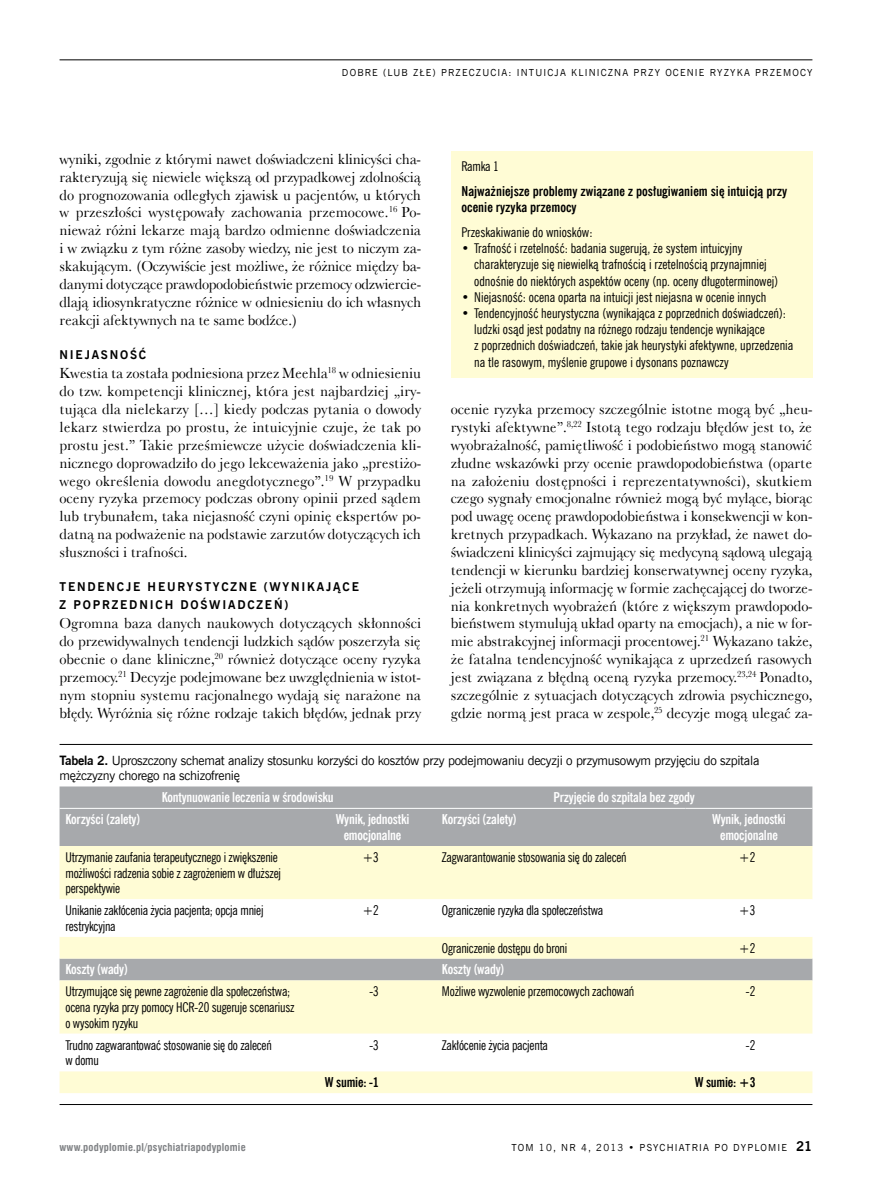
<style>
.page{position:relative;width:872px;height:1191px;background:#fff}
.page>*{position:absolute;margin:0;border:0;box-sizing:border-box;transform-origin:0 0}
.t1{font:15px/17.9px "Baskervlle 2 EU";letter-spacing:-.02em;color:#000;text-align:justify}
.t2{font:13.5px/15.8px "News Goth Cn EU";letter-spacing:-.015em;color:#000}
.t3{font:700 13.5px/15.8px "News Goth Cn EU";letter-spacing:-.015em;color:#fff;text-align:center}
.t4{font:700 13.5px/16.2px "News Goth Cn EU";color:#000}
.t5{font:12.75px/15.8px "News Goth EU";letter-spacing:-.02em;color:#000}
.t6{font:700 12px/17.9px "News Goth EU";letter-spacing:.15em;color:#000}
.t7{font:700 10.5px "Swis 721 Cn EU";letter-spacing:.02em;color:#808285}
.t8{font:9.75px "News Goth EU";letter-spacing:.12em;color:#000}
.s1{font-weight:700}
.s2{font-weight:700;font-size:13.5px}
</style>
<div class="page">
<hr style="left:60px;top:60px;width:752px;height:1px;background:#000">
<hr style="left:60px;top:1104px;width:752px;height:1px;background:#000">
<hr style="left:60px;top:744px;width:752px;height:1px;background:#000">
<div style="left:60px;top:786px;width:752px;height:60px;background:#a7a9ac"></div>
<div style="left:60px;top:846px;width:752px;height:247px;background:#fffcd5"></div>
<svg style="left:60px;top:899px;width:752px;height:172px"></svg>
<hr style="left:60px;top:808px;width:249px;height:1px;background:#fff">
<hr style="left:309px;top:808px;width:127px;height:1px;background:#fff">
<hr style="left:436px;top:808px;width:249px;height:1px;background:#fff">
<hr style="left:685px;top:808px;width:127px;height:1px;background:#fff">
<div style="left:451px;top:151px;width:361px;height:226px;background:#fffcd5"></div>
<p class="t8" style="left:342px;top:67px;width:30px">Dobre</p>
<p class="t8" style="left:383px;top:67px;width:114px">(lub złe) przeczucia</p>
<p class="t8" style="left:508px;top:67px;width:15px">: int</p>
<p class="t8" style="left:535px;top:67px;width:50px">uicja klinic</p>
<p class="t8" style="left:608px;top:67px;width:14px">zna</p>
<p class="t8" style="left:633px;top:67px;width:40px">przyocenie</p>
<p class="t8" style="left:709px;top:67px;width:75px">ryzyka przemocy</p>
<p class="t1" style="left:60px;top:150px;width:363px">wyniki, zgodnie z którymi nawet doświadczeni klinicyści cha&shy;rakteryzują się niewiele większą od przypadkowej zdolnością do prognozowania odległych zjawisk u pacjentów, u których w przeszłości występowały zachowania przemocowe.<sup>16</sup> Po&shy;nieważ różni lekarze mają bardzo odmienne doświadczenia i w związku z tym różne zasoby wiedzy, nie jest to niczym za&shy;skakującym. (Oczywiście jest możliwe, że różnice między ba&shy;danymi dotyczące prawdopodobieństwie przemocy odzwiercie&shy;dlają idiosynkratyczne różnice w odniesieniu do ich własnych reakcji afektywnych na te same bodźce.)</p>
<p class="t6" style="left:60px;top:346px;width:88px">NIEJASNOŚĆ</p>
<p class="t1" style="left:60px;top:364px;width:363px">Kwestia ta została podniesiona przez Meehla<sup>18</sup> w odniesieniu do tzw. kompetencji klinicznej, która jest najbardziej „iry&shy;tująca dla nielekarzy […] kiedy podczas pytania o dowody lekarz stwierdza po prostu, że intuicyjnie czuje, że tak po prostu jest.” Takie prześmiewcze użycie doświadczenia kli&shy;nicznego doprowadziło do jego lekceważenia jako „prestiżo&shy;wego określenia dowodu anegdotycznego”.<sup>19</sup> W przypadku oceny ryzyka przemocy podczas obrony opinii przed sądem lub trybunałem, taka niejasność czyni opinię ekspertów po&shy;datną na podważenie na podstawie zarzutów dotyczących ich słuszności i trafności.</p>
<p class="t6" style="left:60px;top:578px;width:301px">TENDENCJE HEURYSTYCZNE (WYNIKAJĄCE<br>Z POPRZEDNICH DOŚWIADCZEŃ)</p>
<p class="t1" style="left:60px;top:614px;width:363px">Ogromna baza danych naukowych dotyczących skłonności do przewidywalnych tendencji ludzkich sądów poszerzyła się obecnie o dane kliniczne,<sup>20</sup> również dotyczące oceny ryzyka przemocy.<sup>21</sup> Decyzje podejmowane bez uwzględnienia w istot&shy;nym stopniu systemu racjonalnego wydają się narażone na błędy. Wyróżnia się różne rodzaje takich błędów, jednak przy</p>
<p class="t2" style="left:461px;top:159px;width:39px">Ramka 1</p>
<p class="t4" style="left:461px;top:183px;width:327px">Najważniejsze problemy związane z posługiwaniem się intuicją przy ocenie ryzyka przemocy</p>
<p class="t2" style="left:461px;top:225px;width:133px">Przeskakiwanie do wniosków:</p>
<p class="t2" style="left:474px;top:240px;width:305px;line-height:16.2px;text-indent:-13px">• Trafność i rzetelność: badania sugerują, że system intuicyjny charakteryzuje się niewielką trafnością i rzetelnością przynajmniej odnośnie do niektórych aspektów oceny (np. oceny długoterminowej)</p>
<p class="t2" style="left:461px;top:289px;width:306px">• Niejasność: ocena oparta na intuicji jest niejasna w ocenie innych</p>
<p class="t2" style="left:474px;top:305px;width:320px;line-height:16.2px;text-indent:-13px">• Tendencyjność heurystyczna (wynikająca z poprzednich doświadczeń): ludzki osąd jest podatny na różnego rodzaju tendencje wynikające<br>z poprzednich doświadczeń, takie jak heurystyki afektywne, uprzedzenia na tle rasowym, myślenie grupowe i dysonans poznawczy</p>
<p class="t1" style="left:451px;top:400px;width:363px">ocenie ryzyka przemocy szczególnie istotne mogą być „heu&shy;rystyki afektywne”.<sup>8,22</sup> Istotą tego rodzaju błędów jest to, że wyobrażalność, pamiętliwość i podobieństwo mogą stanowić złudne wskazówki przy ocenie prawdopodobieństwa (oparte na założeniu dostępności i reprezentatywności), skutkiem czego sygnały emocjonalne również mogą być mylące, biorąc pod uwagę ocenę prawdopodobieństwa i konsekwencji w kon&shy;kretnych przypadkach. Wykazano na przykład, że nawet do&shy;świadczeni klinicyści zajmujący się medycyną sądową ulegają tendencji w kierunku bardziej konserwatywnej oceny ryzyka, jeżeli otrzymują informację w formie zachęcającej do tworze&shy;nia konkretnych wyobrażeń (które z większym prawdopodo&shy;bieństwem stymulują układ oparty na emocjach), a nie w for&shy;mie abstrakcyjnej informacji procentowej.<sup>21</sup> Wykazano także, że fatalna tendencyjność wynikająca z uprzedzeń rasowych jest związana z błędną oceną ryzyka przemocy.<sup>23,24</sup> Ponadto, szczególnie z sytuacjach dotyczących zdrowia psychicznego, gdzie normą jest praca w zespole,<sup>25</sup> decyzje mogą ulegać za-</p>
<p class="t5" style="left:60px;top:752px;width:701px"><span class="s1">TABELA 2.</span> U proszczony schemat analizy stosunku korzyści do kosztów przy podejmowaniu decyzji o przymusowym przyjęciu do szpitala mężczyzny chorego na schizofrenię</p>
<p class="t3" style="left:162px;top:790px;width:174px">Kontynuowanie leczenia w środowisku</p>
<p class="t3" style="left:553px;top:790px;width:143px">Przyjęcie do szpitala bez zgody</p>
<p class="t3" style="left:66px;top:812px;width:76px">Korzyści (zalety)</p>
<p class="t3" style="left:336px;top:812px;width:75px">Wynik, jednostki emocjonalne</p>
<p class="t3" style="left:442px;top:812px;width:76px">Korzyści (zalety)</p>
<p class="t3" style="left:712px;top:812px;width:75px">Wynik, jednostki emocjonalne</p>
<p class="t2" style="left:66px;top:849px;width:217px">Utrzymanie zaufania terapeutycznego i zwiększenie możliwości radzenia sobie z zagrożeniem w dłuższej perspektywie</p>
<p class="t2" style="left:362px;top:849px;width:18px">+3</p>
<p class="t2" style="left:442px;top:849px;width:186px">Zagwarantowanie stosowania się do zaleceń</p>
<p class="t2" style="left:739px;top:849px;width:18px">+2</p>
<p class="t2" style="left:66px;top:902px;width:200px">Unikanie zakłócenia życia pacjenta; opcja mniej restrykcyjna</p>
<p class="t2" style="left:362px;top:902px;width:18px">+2</p>
<p class="t2" style="left:442px;top:902px;width:163px">Ograniczenie ryzyka dla społeczeństwa</p>
<p class="t2" style="left:739px;top:902px;width:18px">+3</p>
<p class="t2" style="left:442px;top:940px;width:127px">Ograniczenie dostępu do broni</p>
<p class="t2" style="left:739px;top:940px;width:18px">+2</p>
<p class="t3" style="left:66px;top:962px;width:64px">Koszty (wady)</p>
<p class="t3" style="left:442px;top:962px;width:64px">Koszty (wady)</p>
<p class="t2" style="left:66px;top:983px;width:230px">Utrzymujące się pewne zagrożenie dla społeczeństwa; ocena ryzyka przy pomocy HCR-20 sugeruje scenariusz o wysokim ryzyku</p>
<p class="t2" style="left:369px;top:983px;width:11px">-3</p>
<p class="t2" style="left:442px;top:983px;width:194px">Możliwe wyzwolenie przemocowych zachowań</p>
<p class="t2" style="left:745px;top:983px;width:11px">-2</p>
<p class="t2" style="left:66px;top:1037px;width:208px">Trudno zagwarantować stosowanie się do zaleceń w domu</p>
<p class="t2" style="left:369px;top:1037px;width:11px">-3</p>
<p class="t2" style="left:442px;top:1037px;width:108px">Zakłócenie życia pacjenta</p>
<p class="t2" style="left:745px;top:1037px;width:11px">-2</p>
<p class="t4" style="left:325px;top:1074px;width:55px">W sumie: -1</p>
<p class="t4" style="left:695px;top:1074px;width:62px">W sumie: +3</p>
<p class="t7" style="left:60px;top:1140px;width:188px">www.podyplomie.pl/psychiatriapodyplomie</p>
<p class="t8" style="left:511px;top:1141px;width:302px">TOM 10, NR 4, 2013 • PSYCHIATRIA PO DYPLOMIE <span class="s2">21</span></p>
</div>
